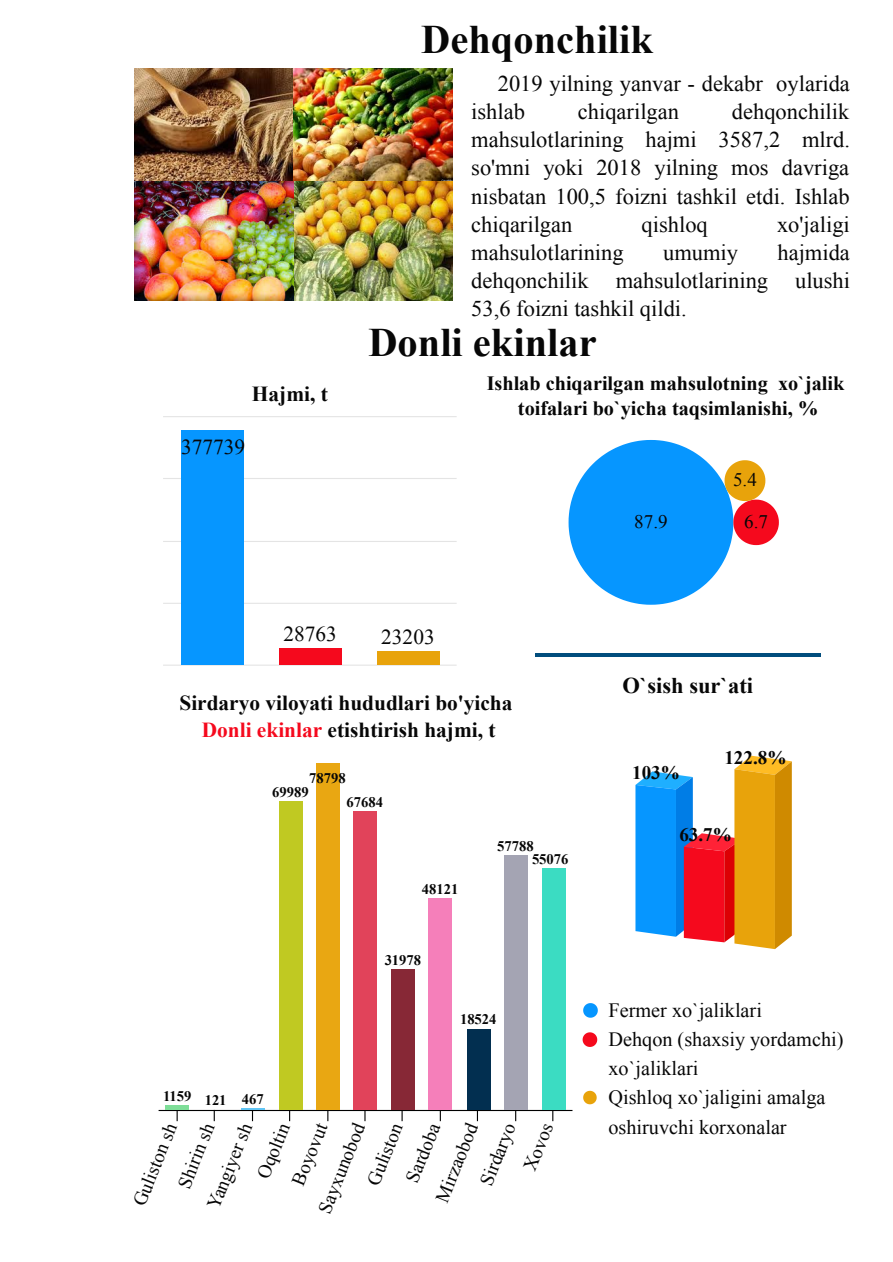
<style>
.page{position:relative;width:893px;height:1262px;background:#fff}
.page>*{position:absolute;margin:0;border:0;box-sizing:border-box;transform-origin:0 0}
.t1{font:700 40.5px "Times New Roman";color:#070707}
.t2{font:22.5px/28px "Times New Roman";color:#070707;text-align:justify}
.t3{font:700 22.5px "Times New Roman";color:#070707}
.t4{font:700 21.3px/27px "Times New Roman";color:#070707;text-align:center}
.t5{font:21.3px "Times New Roman";color:#070707}
.t6{font:20.25px/29.2px "Times New Roman";color:#070707}
.t7{font:700 20.25px/24.8px "Times New Roman";color:#070707;text-align:center}
.t8{font:19.05px "Times New Roman";color:#070707}
.t9{font:700 19.05px "Times New Roman";color:#070707}
.t10{font:700 14.55px/12.3px "Times New Roman";color:#070707}
.s1{color:#f5091d}
</style>
<div class="page">
<img style="left:135px;top:69px;width:317px;height:112px">
<img style="left:135px;top:181px;width:317px;height:119px">
<svg style="left:568px;top:440px;width:210px;height:164px"></svg>
<hr style="left:535px;top:653px;width:286px;height:3px;background:#014d7d">
<svg style="left:635px;top:755px;width:156px;height:194px"></svg>
<hr style="left:163px;top:416px;width:293px;height:1px;background:#e4e4e4">
<hr style="left:163px;top:478px;width:293px;height:1px;background:#e4e4e4">
<hr style="left:163px;top:541px;width:293px;height:1px;background:#e4e4e4">
<hr style="left:163px;top:602px;width:293px;height:2px;background:#e4e4e4">
<hr style="left:163px;top:664px;width:293px;height:1px;background:#e4e4e4">
<div style="left:181px;top:431px;width:63px;height:233px;background:#0696ff"></div>
<div style="left:279px;top:647px;width:63px;height:17px;background:#f5091d"></div>
<div style="left:377px;top:651px;width:63px;height:13px;background:#e8a30b"></div>
<svg style="left:176px;top:1111px;width:2px;height:10px"></svg>
<hr style="left:158px;top:1109px;width:414px;height:2px;background:#000">
<hr style="left:165px;top:1105px;width:24px;height:4px;background:#7ede98">
<svg style="left:241px;top:1108px;width:23px;height:13px"></svg>
<div style="left:279px;top:801px;width:23px;height:308px;background:#c0c922"></div>
<div style="left:316px;top:763px;width:23px;height:346px;background:#e9a712"></div>
<div style="left:353px;top:812px;width:24px;height:297px;background:#e1435a"></div>
<div style="left:391px;top:969px;width:24px;height:140px;background:#872836"></div>
<div style="left:428px;top:898px;width:24px;height:211px;background:#f57fba"></div>
<div style="left:466px;top:1029px;width:24px;height:80px;background:#022f50"></div>
<div style="left:504px;top:855px;width:23px;height:254px;background:#a4a4b3"></div>
<div style="left:542px;top:868px;width:23px;height:241px;background:#3bdcc2"></div>
<svg style="left:583px;top:1003px;width:14px;height:14px"></svg>
<svg style="left:582px;top:1032px;width:15px;height:14px"></svg>
<svg style="left:583px;top:1090px;width:13px;height:14px"></svg>
<p class="t4" style="left:252px;top:380px;width:77px">Hajmi, t</p>
<p class="t5" style="left:181px;top:433px;width:66px">377739</p>
<h1 class="t1" style="left:421px;top:11px;width:233px">Dehqonchilik</h1>
<p class="t2" style="left:471px;top:69px;width:380px;text-indent:27px">2019 yilning yanvar - dekabr oylarida ishlab</p>
<p class="t2" style="left:471px;top:97px;width:380px;text-indent:260px">dehqonchilik mahsulotlarining hajmi 3587,2 mlrd. so'mni yoki 2018 yilning mos davriga nisbatan 100,5 foizni tashkil etdi. Ishlab chiqarilgan</p>
<p class="t2" style="left:578px;top:97px;width:103px">chiqarilgan</p>
<p class="t2" style="left:641px;top:210px;width:68px">qishloq</p>
<p class="t2" style="left:777px;top:210px;width:74px">xo'jaligi</p>
<p class="t2" style="left:471px;top:238px;width:380px;text-indent:306px">hajmida dehqonchilik mahsulotlarining ulushi 53,6 foizni tashkil qildi.</p>
<h1 class="t1" style="left:368px;top:315px;width:230px">Donli ekinlar</h1>
<p class="t7" style="left:486px;top:370px;width:359px">Ishlab chiqarilgan mahsulotning xo`jalik toifalari bo`yicha taqsimlanishi, %</p>
<p class="t2" style="left:471px;top:238px;width:154px">mahsulotlarining</p>
<p class="t2" style="left:663px;top:238px;width:76px">umumiy</p>
<p class="t8" style="left:733px;top:467px;width:25px">5.4</p>
<p class="t8" style="left:634px;top:509px;width:35px">87.9</p>
<p class="t8" style="left:744px;top:509px;width:25px">6.7</p>
<p class="t5" style="left:283px;top:619px;width:55px">28763</p>
<p class="t5" style="left:381px;top:623px;width:55px">23203</p>
<p class="t4" style="left:179px;top:688px;width:334px">Sirdaryo viloyati hududlari bo'yicha<br><span class="s1">Donli ekinlar</span> etishtirish hajmi, t</p>
<p class="t10" style="left:309px;top:771px;width:38px">78798</p>
<p class="t10" style="left:272px;top:786px;width:38px">69989</p>
<p class="t10" style="left:163px;top:1092px;width:102px">1159 121 467</p>
<p class="t10" style="left:346px;top:796px;width:38px">67684</p>
<p class="t10" style="left:422px;top:882px;width:38px">48121</p>
<p class="t10" style="left:384px;top:953px;width:38px">31978</p>
<p class="t10" style="left:532px;top:840px;width:38px;text-indent:-35px">57788<br>55076</p>
<p class="t10" style="left:460px;top:1013px;width:38px">18524</p>
<p class="t8" style="left:429px;top:1196px;width:85px;rotate:-68deg">Mirzaobod</p>
<p class="t8" style="left:473px;top:1179px;width:67px;rotate:-68deg">Sirdaryo</p>
<p class="t8" style="left:517px;top:1165px;width:51px;rotate:-68deg">Xovos</p>
<p class="t8" style="left:312px;top:1207px;width:97px;rotate:-68deg">Sayxunobod</p>
<p class="t8" style="left:360px;top:1179px;width:67px;rotate:-68deg">Guliston</p>
<p class="t8" style="left:399px;top:1176px;width:64px;rotate:-68deg">Sardoba</p>
<p class="t8" style="left:201px;top:1203px;width:92px;rotate:-68deg">Yangiyer sh</p>
<p class="t8" style="left:250px;top:1173px;width:60px;rotate:-68deg">Oqoltin</p>
<p class="t8" style="left:285px;top:1179px;width:67px;rotate:-68deg">Boyovut</p>
<p class="t8" style="left:127px;top:1200px;width:89px;rotate:-68deg">Guliston sh</p>
<p class="t8" style="left:171px;top:1182px;width:70px;rotate:-68deg">Shirin sh</p>
<p class="t3" style="left:622px;top:669px;width:132px">O`sish sur`ati</p>
<p class="t9" style="left:632px;top:759px;width:49px">103%</p>
<p class="t9" style="left:724px;top:744px;width:64px">122.8%</p>
<p class="t9" style="left:679px;top:821px;width:54px">63.7%</p>
<p class="t6" style="left:608px;top:994px;width:236px">Fermer xo`jaliklari<br>Dehqon (shaxsiy yordamchi) xo`jaliklari<br>Qishloq xo`jaligini amalga oshiruvchi korxonalar</p>
</div>
